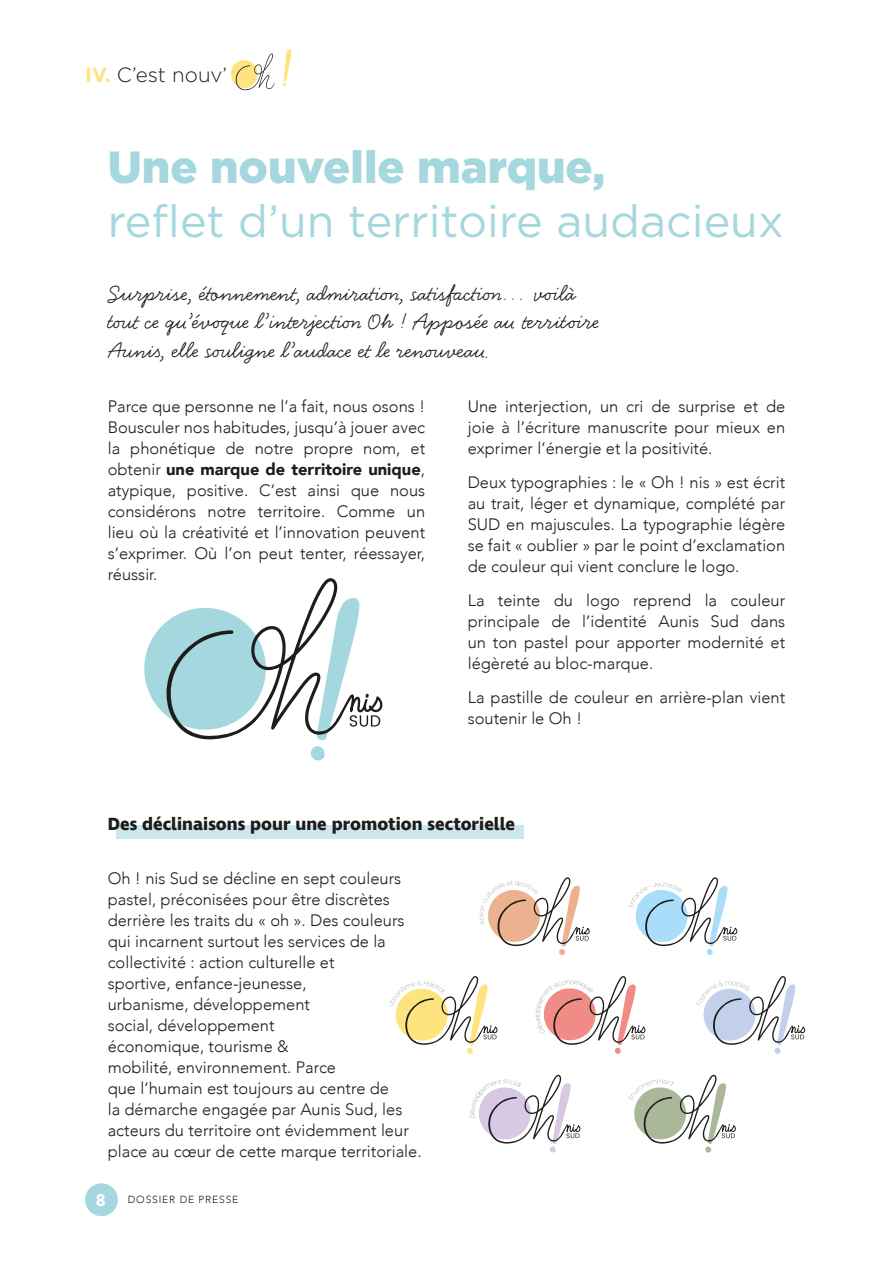
<style>
.page{position:relative;width:893px;height:1263px;background:#fff}
.page>*{position:absolute;margin:0;border:0;box-sizing:border-box;transform-origin:0 0}
.t1{font:45px "Gotham";color:#a4d7de}
.t2{font:900 45px "Gotham";color:#a4d7de}
.t3{font:24px/28.8px "Handsome Pro";color:#1d1d1b}
.t4{font:300 20.55px "Gotham";color:#1d1d1b}
.t5{font:700 18px "Ingra";color:#1d1d1b}
.t6{font:900 16.8px "Avenir";color:#fff}
.t7{font:300 16.5px/21px "Avenir";color:#1d1d1b;text-align:justify}
.t8{font:300 10.35px "Avenir";letter-spacing:.08em;color:#1d1d1b}
.s1{font-weight:700;color:#ffe37e}
.s2{font-weight:900}
</style>
<div class="page">
<svg style="left:283px;top:49px;width:8px;height:37px"></svg>
<svg style="left:230px;top:53px;width:45px;height:37px"></svg>
<svg style="left:144px;top:578px;width:239px;height:182px"></svg>
<div style="left:116px;top:825px;width:408px;height:14px;background:#cde8ec"></div>
<div style="left:85px;top:1183px;width:33px;height:33px;background:#a4d7de;border-radius:50%"></div>
<svg style="left:389px;top:877px;width:417px;height:275px"></svg>
<p class="t4" style="left:85px;top:61px;width:144px"><span class="s1">IV.</span> C’est nouv’</p>
<h1 class="t2" style="left:108px;top:136px;width:499px">Une nouvelle marque,</h1>
<h1 class="t1" style="left:108px;top:192px;width:678px">reflet d’un territoire audacieux</h1>
<h2 class="t3" style="left:108px;top:279px;width:493px">Surprise, étonnement, admiration, satisfaction… voilà tout ce qu’évoque l’interjection Oh ! Apposée au territoire<br>Aunis, elle souligne l’audace et le renouveau.</h2>
<p class="t7" style="left:108px;top:396px;width:319px">Parce que personne ne l’a fait, nous osons !<br>Bousculer nos habitudes, jusqu’à jouer avec la phonétique de notre propre nom, et obtenir <span class="s2">une marque de territoire unique</span>, atypique, positive. C’est ainsi que nous considérons notre territoire. Comme un lieu où la créativité et l’innovation peuvent s’exprimer. Où l’on peut tenter, réessayer, réussir.</p>
<p class="t7" style="left:468px;top:396px;width:319px">Une interjection, un cri de surprise et de joie à l’écriture manuscrite pour mieux en exprimer l’énergie et la positivité.</p>
<p class="t7" style="left:468px;top:472px;width:319px">Deux typographies : le « Oh ! nis » est écrit au trait, léger et dynamique, complété par SUD en majuscules. La typographie légère se fait « oublier » par le point d’exclamation de couleur qui vient conclure le logo.</p>
<p class="t7" style="left:468px;top:590px;width:319px">La teinte du logo reprend la couleur principale de l’identité Aunis Sud dans un ton pastel pour apporter modernité et légèreté au bloc-marque.</p>
<p class="t7" style="left:468px;top:686px;width:319px">La pastille de couleur en arrière-plan vient soutenir le Oh !</p>
<p class="t5" style="left:108px;top:813px;width:409px">Des déclinaisons pour une promotion sectorielle</p>
<p class="t7" style="left:108px;top:867px;width:315px;text-align:left">Oh ! nis Sud se décline en sept couleurs pastel, préconisées pour être discrètes derrière les traits du « oh ». Des couleurs qui incarnent surtout les services de la collectivité : action culturelle et<br>sportive, enfance-jeunesse,<br>urbanisme, développement<br>social, développement<br>économique, tourisme &amp;<br>mobilité, environnement. Parce<br>que l’humain est toujours au centre de<br>la démarche engagée par Aunis Sud, les acteurs du territoire ont évidemment leur place au cœur de cette marque territoriale.</p>
<p class="t6" style="left:96px;top:1186px;width:11px">8</p>
<p class="t8" style="left:128px;top:1194px;width:112px">DOSSIER DE PRESSE</p>
</div>
